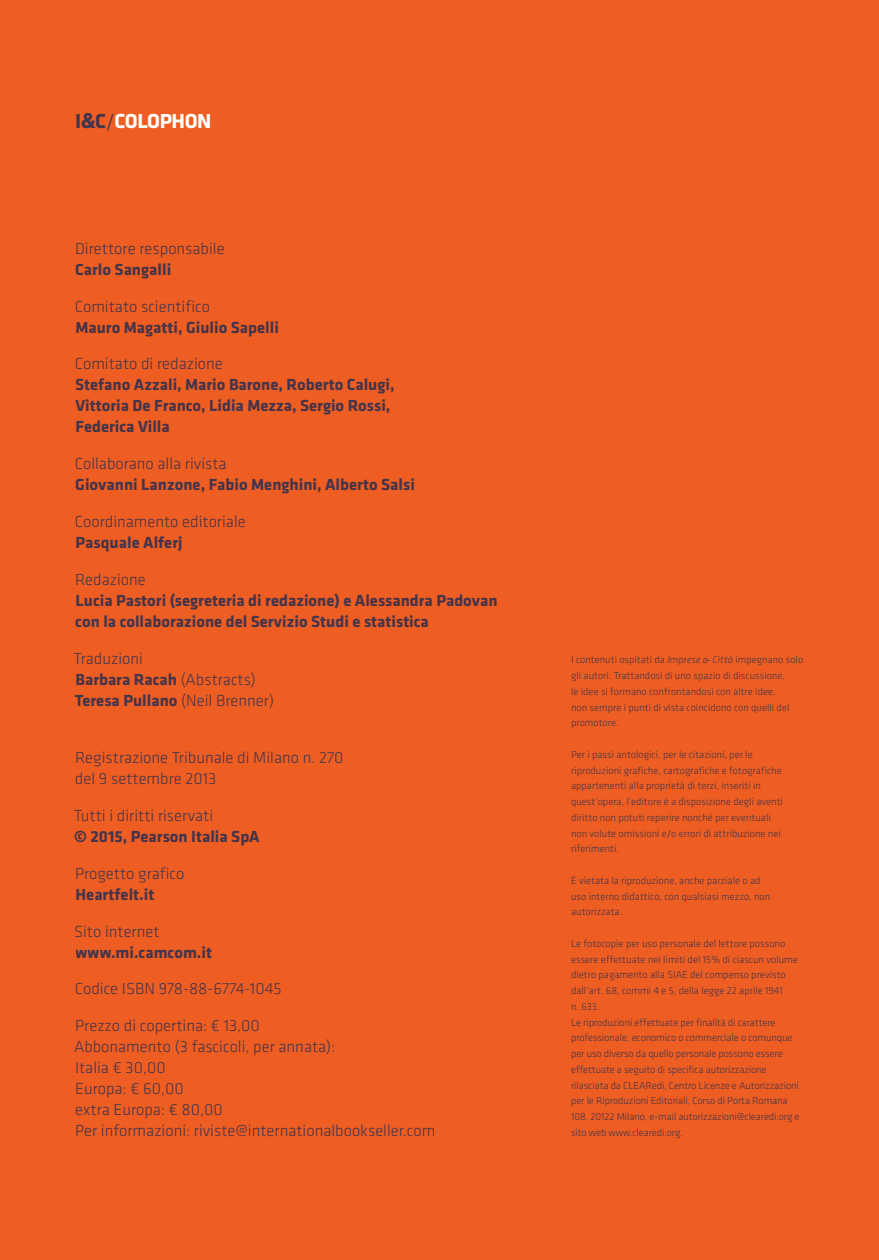
<style>
.page{position:relative;width:879px;height:1260px;background:#fff}
.page>*{position:absolute;margin:0;border:0;box-sizing:border-box;transform-origin:0 0}
.t1{font:700 21px "Klavika";letter-spacing:-.02em;color:#fff}
.t2{font:300 16.62px/21px "Klavika";color:#45344a}
.t3{font:700 16.62px/21px "Klavika";color:#45344a}
.t4{font:300 10.5px/15.8px "Klavika";color:#45344a}
.s1{color:#45344a}
.s2{font-family:"BW Haas Head 75";color:#45344a}
.s3{font-weight:300;color:#45344a}
.s4{font-weight:700}
.s5{font-style:italic}
</style>
<div class="page">
<div style="left:0;top:0;width:878px;height:1260px;background:#ee5e22"></div>
<h1 class="t1" style="left:75px;top:110px;width:137px"><span class="s1">I</span><span class="s2">&amp;</span><span class="s1">C</span><span class="s3">/</span>COLOPHON</h1>
<h2 class="t2" style="left:75px;top:238px;width:151px">Direttore responsabile</h2>
<h2 class="t3" style="left:75px;top:259px;width:97px">Carlo Sangalli</h2>
<h2 class="t2" style="left:75px;top:296px;width:137px">Comitato scientifico</h2>
<h2 class="t3" style="left:75px;top:317px;width:205px">Mauro Magatti, Giulio Sapelli</h2>
<h2 class="t2" style="left:75px;top:354px;width:149px">Comitato di redazione</h2>
<h2 class="t3" style="left:75px;top:375px;width:321px">Stefano Azzali, Mario Barone, Roberto Calugi,<br>Vittoria De Franco, Lidia Mezza, Sergio Rossi,<br>Federica Villa</h2>
<h2 class="t2" style="left:75px;top:454px;width:153px">Collaborano alla rivista</h2>
<h2 class="t3" style="left:75px;top:475px;width:341px">Giovanni Lanzone, Fabio Menghini, Alberto Salsi</h2>
<h2 class="t2" style="left:75px;top:511px;width:172px">Coordinamento editoriale</h2>
<h2 class="t3" style="left:75px;top:532px;width:108px">Pasquale Alferj</h2>
<h2 class="t2" style="left:75px;top:569px;width:72px">Redazione</h2>
<h2 class="t3" style="left:75px;top:590px;width:424px">Lucia Pastori (segreteria di redazione) e Alessandra Padovan con la collaborazione del Servizio Studi e statistica</h2>
<h2 class="t2" style="left:74px;top:648px;width:202px">Traduzioni<br><span class="s4">Barbara Racah</span> (Abstracts)<br><span class="s4">Teresa Pullano</span> (Neil Brenner)</h2>
<h2 class="t2" style="left:75px;top:748px;width:270px">Registrazione Tribunale di Milano n. 270 del 9 settembre 2013</h2>
<h2 class="t2" style="left:74px;top:805px;width:141px">Tutti i diritti riservati</h2>
<h2 class="t3" style="left:74px;top:826px;width:187px">© 2015, Pearson Italia SpA</h2>
<h2 class="t2" style="left:75px;top:863px;width:111px">Progetto grafico</h2>
<h2 class="t3" style="left:75px;top:884px;width:80px">Heartfelt.it</h2>
<h2 class="t2" style="left:74px;top:921px;width:87px">Sito internet</h2>
<h2 class="t3" style="left:76px;top:942px;width:138px">www.mi.camcom.it</h2>
<h2 class="t2" style="left:75px;top:979px;width:208px">Codice ISBN 978-88-6774-1045</h2>
<h2 class="t2" style="left:74px;top:1015px;width:363px">Prezzo di copertina: € 13,00<br>Abbonamento (3 fascicoli, per annata):<br>Italia € 30,00<br>Europa: € 60,00<br>extra Europa: € 80,00<br>Per informazioni: riviste@internationalbookseller.com</h2>
<p class="t4" style="left:570px;top:652px;width:233px">I contenuti ospitati da <span class="s5">Imprese &amp; Città</span> impegnano solo gli autori. Trattandosi di uno spazio di discussione,<br>le idee si formano confrontandosi con altre idee,<br>non sempre i punti di vista coincidono con quelli del promotore.</p>
<p class="t4" style="left:570px;top:747px;width:213px">Per i passi antologici, per le citazioni, per le riproduzioni grafiche, cartografiche e fotografiche appartenenti alla proprietà di terzi, inseriti in quest’opera, l’editore è a disposizione degli aventi diritto non potuti reperire nonché per eventuali non volute omissioni e/o errori di attribuzione nei riferimenti.</p>
<p class="t4" style="left:570px;top:873px;width:200px">È vietata la riproduzione, anche parziale o ad uso interno didattico, con qualsiasi mezzo, non autorizzata.</p>
<p class="t4" style="left:570px;top:936px;width:230px">Le fotocopie per uso personale del lettore possono essere effettuate nei limiti del 15% di ciascun volume dietro pagamento alla SIAE del compenso previsto dall’art. 68, commi 4 e 5, della legge 22 aprile 1941<br>n. 633.<br>Le riproduzioni effettuate per finalità di carattere professionale, economico o commerciale o comunque per uso diverso da quello personale possono essere effettuate a seguito di specifica autorizzazione rilasciata da CLEARedi, Centro Licenze e Autorizzazioni per le Riproduzioni Editoriali, Corso di Porta Romana 108, 20122 Milano, e-mail autorizzazioni@clearedi.org e sito web www.clearedi.org.</p>
</div>
